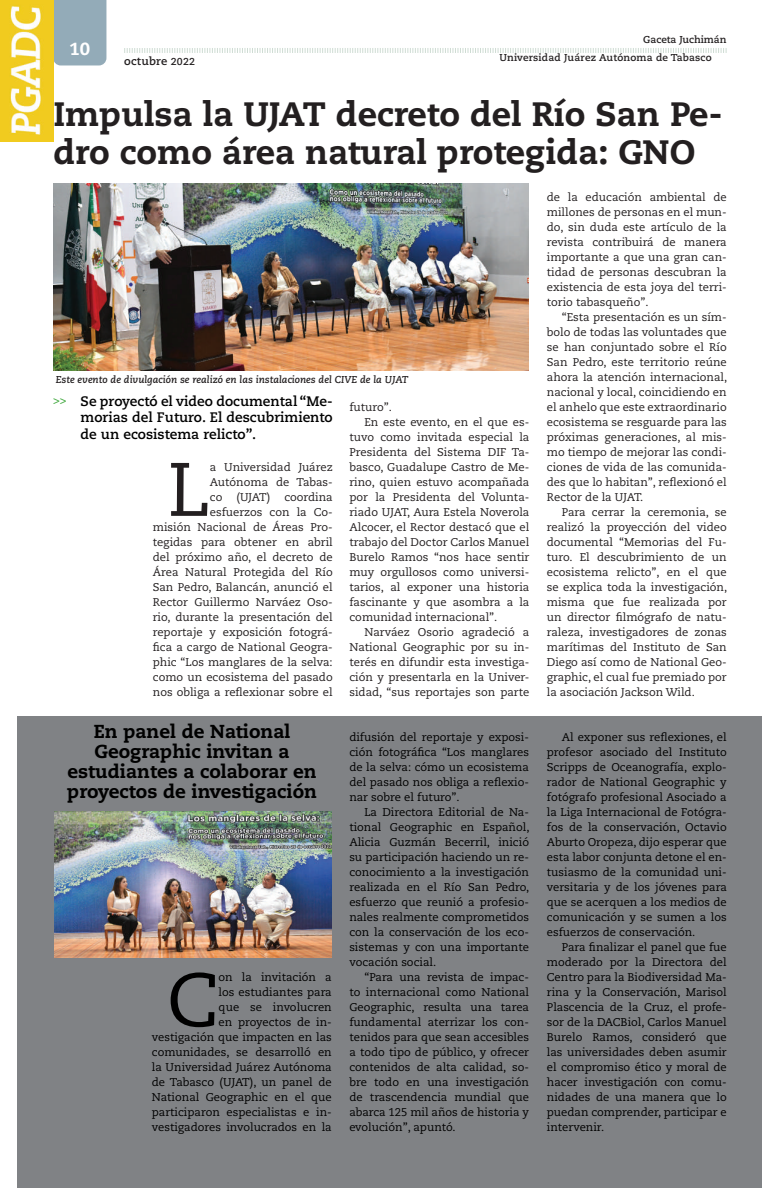
<style>
.page{position:relative;width:762px;height:1188px;background:#fff}
.page>*{position:absolute;margin:0;border:0;box-sizing:border-box;transform-origin:0 0}
.t1{font:75.5px "Caecilia LT Std";color:#231f20}
.t2{font:75.5px "Caecilia LT Std";color:#000}
.t3{font:800 33.75px/37.5px "Caecilia LT Std";color:#231f20}
.t4{font:800 18.75px/20px "Caecilia LT Std";color:#000;text-align:center}
.t5{font:800 17.5px "Caecilia LT Std";color:#fff}
.t6{font:700 13.75px/16.5px "Caecilia LT Std";color:#000;text-align:justify}
.t7{font:11.25px/15px "Caecilia LT Std";color:#231f20;text-align:justify}
.t8{font:11.25px/15px "Caecilia LT Std";color:#000;text-align:justify}
.t9{font:700 11.25px "Caecilia LT Std";letter-spacing:.02em;color:#231f20}
.t10{font:700 11.25px "Caecilia LT Std";color:#44aa42}
.t11{font:italic 700 10px "Caecilia LT Std";color:#231f20}
.t12{font:700 10px "Caecilia LT Std";letter-spacing:.02em;color:#231f20}
.t13{font:700 10px "Caecilia LT Std";color:#231f20}
.s1{font-size:10px}
</style>
<div class="page">
<div style="left:53px;top:0;width:53px;height:65px;background:#93abb8"></div>
<svg style="left:124px;top:48px;width:603px;height:5px"></svg>
<img style="left:0;top:0;width:53px;height:142px">
<img style="left:53px;top:183px;width:475px;height:188px">
<div style="left:18px;top:716px;width:744px;height:471px;background:#808285"></div>
<img style="left:54px;top:811px;width:277px;height:146px">
<hr style="left:761px;top:960px;width:1px;height:227px;background:#8bc63e">
<h3 class="t5" style="left:69px;top:38px;width:22px">10</h3>
<p class="t9" style="left:124px;top:55px;width:72px">octubre <span class="s1">2022</span></p>
<p class="t13" style="left:643px;top:34px;width:85px">Gaceta Juchimán</p>
<p class="t12" style="left:499px;top:51px;width:214px">Universidad Juárez Autónoma de Tabasco</p>
<h2 class="t3" style="left:53px;top:96px;width:671px">Impulsa la UJAT decreto del Río San Pe&shy;dro como área natural protegida: GNO</h2>
<p class="t11" style="left:56px;top:374px;width:354px">Este evento de divulgación se realizó en las instalaciones del CIVE de la UJAT</p>
<p class="t10" style="left:53px;top:393px;width:15px">&gt;&gt;</p>
<p class="t6" style="left:81px;top:393px;width:254px">Se proyectó el video documental “Me&shy;morias del Futuro. El descubrimiento de un ecosistema relicto”.</p>
<h1 class="t1" style="left:168px;top:446px;width:43px">L</h1>
<p class="t7" style="left:210px;top:459px;width:124px">a Universidad Juárez Autónoma de Tabas&shy;co</p>
<p class="t7" style="left:236px;top:489px;width:35px">(UJAT)</p>
<p class="t7" style="left:153px;top:489px;width:181px;text-align:right">coordina<br>esfuerzos con la Co-<br>misión Nacional de Áreas Pro&shy;tegidas para obtener en abril del próximo año, el decreto de<br>Área Natural Protegida del Río<br>San Pedro, Balancán, anunció el<br>Rector Guillermo Narváez Oso&shy;rio, durante la presentación del reportaje y exposición fotográ&shy;fica a cargo de National Geogra&shy;phic “Los manglares de la selva: como un ecosistema del pasado nos obliga a reflexionar sobre el</p>
<p class="t7" style="left:349px;top:399px;width:44px">futuro”.</p>
<p class="t7" style="left:364px;top:414px;width:166px">En este evento, en el que es-</p>
<p class="t7" style="left:349px;top:429px;width:181px">tuvo como invitada especial la</p>
<p class="t7" style="left:349px;top:444px;width:181px">Presidenta del Sistema DIF Ta-</p>
<p class="t7" style="left:349px;top:459px;width:181px">basco, Guadalupe Castro de Me-</p>
<p class="t7" style="left:349px;top:474px;width:181px">rino, quien estuvo acompañada</p>
<p class="t7" style="left:349px;top:489px;width:181px">por la Presidenta del Volunta-</p>
<p class="t7" style="left:349px;top:504px;width:181px">riado UJAT, Aura Estela Noverola</p>
<p class="t7" style="left:349px;top:519px;width:181px">Alcocer, el Rector destacó que el</p>
<p class="t7" style="left:349px;top:534px;width:181px">trabajo del Doctor Carlos Manuel</p>
<p class="t7" style="left:349px;top:549px;width:181px">Burelo Ramos “nos hace sentir</p>
<p class="t7" style="left:349px;top:564px;width:181px">muy orgullosos como universi-</p>
<p class="t7" style="left:349px;top:579px;width:181px">tarios, al exponer una historia</p>
<p class="t7" style="left:349px;top:594px;width:181px">fascinante y que asombra a la</p>
<p class="t7" style="left:349px;top:609px;width:149px">comunidad internacional”.</p>
<p class="t7" style="left:364px;top:624px;width:166px">Narváez Osorio agradeció a</p>
<p class="t7" style="left:349px;top:639px;width:181px">National Geographic por su in-</p>
<p class="t7" style="left:349px;top:654px;width:181px">terés en difundir esta investiga-</p>
<p class="t7" style="left:349px;top:669px;width:181px">ción y presentarla en la Univer-</p>
<p class="t7" style="left:349px;top:684px;width:181px">sidad, “sus reportajes son parte</p>
<p class="t7" style="left:547px;top:189px;width:181px">de la educación ambiental de millones de personas en el mun&shy;do, sin duda este artículo de la revista contribuirá de manera importante a que una gran can&shy;tidad de personas descubran la existencia de esta joya del terri&shy;torio tabasqueño”.</p>
<p class="t7" style="left:547px;top:309px;width:182px;text-indent:15px">“Esta presentación es un sím&shy;bolo de todas las voluntades que se han conjuntado sobre el Río San Pedro, este territorio reúne ahora la atención internacional, nacional y local, coincidiendo en el anhelo que este extraordinario ecosistema se resguarde para las próximas generaciones, al mis&shy;mo tiempo de mejorar las condi&shy;ciones de vida de las comunida&shy;des que lo habitan”, reflexionó el Rector de la UJAT.</p>
<p class="t7" style="left:547px;top:504px;width:182px;text-indent:15px">Para cerrar la ceremonia, se realizó la proyección del video documental “Memorias del Fu&shy;turo. El descubrimiento de un ecosistema relicto”, en el que se explica toda la investigación, misma que fue realizada por un director filmógrafo de natu&shy;raleza, investigadores de zonas marítimas del Instituto de San Diego así como de National Geo&shy;graphic, el cual fue premiado por la asociación Jackson Wild.</p>
<h3 class="t4" style="left:67px;top:721px;width:251px">En panel de National<br>Geographic invitan a estudiantes a colaborar en proyectos de investigación</h3>
<p class="t8" style="left:547px;top:729px;width:181px;text-indent:15px">Al exponer sus reflexiones, el profesor asociado del Instituto Scripps de Oceanografía, explo&shy;rador de National Geographic y fotógrafo profesional Asociado a la Liga Internacional de Fotógra&shy;fos de la conservación, Octavio Aburto Oropeza, dijo esperar que esta labor conjunta detone el en&shy;tusiasmo de la comunidad uni&shy;versitaria y de los jóvenes para que se acerquen a los medios de comunicación y se sumen a los esfuerzos de conservación.</p>
<p class="t8" style="left:547px;top:939px;width:181px;text-indent:15px">Para finalizar el panel que fue moderado por la Directora del Centro para la Biodiversidad Ma&shy;rina y la Conservación, Marisol Plascencia de la Cruz, el profe&shy;sor de la DACBiol, Carlos Manuel Burelo Ramos, consideró que las universidades deben asumir el compromiso ético y moral de hacer investigación con comu&shy;nidades de una manera que lo puedan comprender, participar e intervenir.</p>
<p class="t8" style="left:349px;top:729px;width:181px">difusión del reportaje y exposi&shy;ción fotográfica “Los manglares de la selva: cómo un ecosistema del pasado nos obliga a reflexio&shy;nar sobre el futuro”.</p>
<p class="t8" style="left:349px;top:804px;width:182px;text-indent:15px">La Directora Editorial de Na&shy;tional Geographic en Español, Alicia Guzmán Becerril, inició su participación haciendo un re&shy;conocimiento a la investigación realizada en el Río San Pedro, esfuerzo que reunió a profesio&shy;nales realmente comprometidos con la conservación de los eco&shy;sistemas y con una importante vocación social.</p>
<p class="t8" style="left:349px;top:969px;width:181px;text-indent:15px">“Para una revista de impac&shy;to internacional como National Geographic, resulta una tarea fundamental aterrizar los con&shy;tenidos para que sean accesibles a todo tipo de público, y ofrecer contenidos de alta calidad, so&shy;bre todo en una investigación de trascendencia mundial que abarca 125 mil años de historia y evolución”, apuntó.</p>
<p class="t8" style="left:152px;top:969px;width:181px;text-align:right">on la invitación a<br>los estudiantes para<br>que se involucren<br>en proyectos de in-<br>vestigación que impacten en las comunidades, se desarrolló en la Universidad Juárez Autónoma de Tabasco (UJAT), un panel de<br>National Geographic en el que participaron especialistas e in&shy;vestigadores involucrados en la</p>
<h1 class="t2" style="left:167px;top:956px;width:53px">C</h1>
</div>
